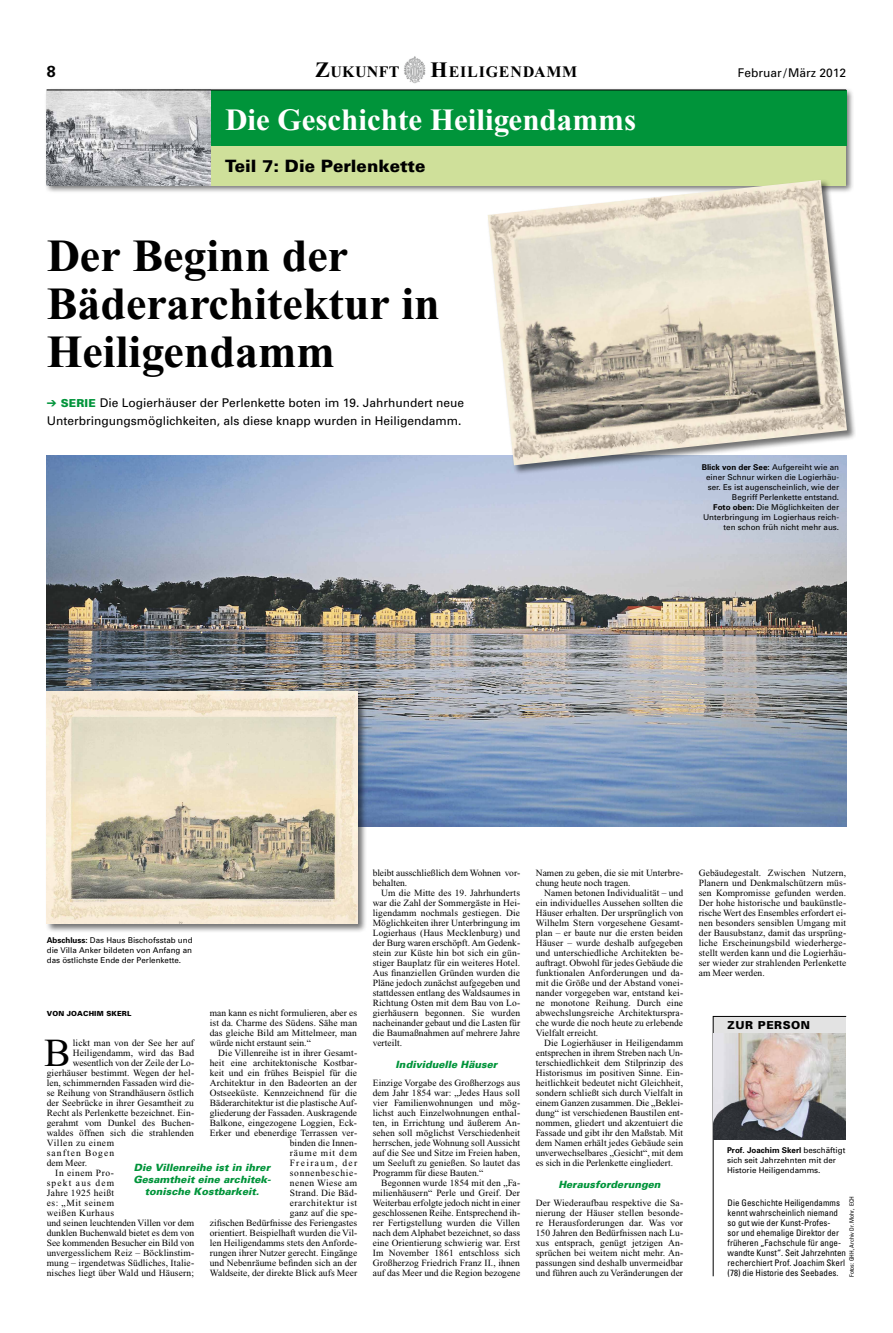
<style>
.page{position:relative;width:893px;height:1333px;background:#fff}
.page>*{position:absolute;margin:0;border:0;box-sizing:border-box;transform-origin:0 0}
.t1{font:700 46px/48px "Times New Roman";color:#000}
.t2{font:39.7px "Times New Roman";color:#000}
.t3{font:700 31px "Times New Roman";color:#fff}
.t4{font:900 17px "Univers";color:#000}
.t5{font:700 16px "Times New Roman";color:#000}
.t6{font:700 16px "Univers";color:#000}
.t7{font:12px/18px "Univers";color:#000}
.t8{font:900 11px "Univers";letter-spacing:.05em;color:#000}
.t9{font:italic 900 10px/12px "Univers";color:#00943a;text-align:center}
.t10{font:9.5px/10px "Times New Roman";letter-spacing:.01em;color:#000;text-align:justify}
.t11{font:9.5px "Times New Roman";letter-spacing:.055em;color:#000}
.t12{font:9.5px "Times New Roman";letter-spacing:.035em;color:#000}
.t13{font:9.5px "Times New Roman";letter-spacing:.05em;color:#000}
.t14{font:9.5px "Times New Roman";letter-spacing:.115em;color:#000}
.t15{font:9.5px "Times New Roman";letter-spacing:.06em;color:#000}
.t16{font:9.5px "Times New Roman";letter-spacing:.12em;color:#000}
.t17{font:condensed 9px/10px "Univers";color:#000}
.t18{font:8px/10px "Univers";color:#000}
.t19{font:900 7px "Univers";letter-spacing:.02em;color:#000}
.t20{font:condensed 6px "Univers";color:#000}
.s1{font-size:22px}
.s2{color:#00943a}
.s3{font-weight:900;font-size:11px;color:#00943a}
.s4{font-weight:700}
</style>
<div class="page">
<div style="left:44px;top:88px;width:810px;height:106px;background:#000;opacity:.55"></div>
<div style="left:47px;top:90px;width:799px;height:96px;background:#cfe09a"></div>
<svg style="left:713px;top:1015px;width:134px;height:261px"></svg>
<img style="left:47px;top:456px;width:799px;height:370px">
<div style="left:486px;top:179px;width:370px;height:295px;background:#000;opacity:.55"></div>
<img style="left:488px;top:180px;width:359px;height:285px">
<img style="left:47px;top:91px;width:164px;height:95px">
<div style="left:211px;top:90px;width:635px;height:56px;background:#00943a"></div>
<img style="left:713px;top:1033px;width:133px;height:106px">
<img style="left:404px;top:56px;width:22px;height:28px">
<hr style="left:47px;top:90px;width:799px;height:1px;background:#000">
<div style="left:46px;top:690px;width:321px;height:243px;background:#000;opacity:.55"></div>
<img style="left:47px;top:691px;width:310px;height:232px">
<h3 class="t6" style="left:47px;top:61px;width:10px">8</h3>
<h3 class="t5" style="left:315px;top:63px;width:86px"><span class="s1">z</span>ukunft</h3>
<h3 class="t5" style="left:430px;top:63px;width:148px"><span class="s1">H</span>eiligendamm</h3>
<p class="t7" style="left:738px;top:64px;width:110px">Februar / März 2012</p>
<h3 class="t3" style="left:225px;top:102px;width:412px">Die Geschichte Heiligendamms</h3>
<h3 class="t4" style="left:225px;top:155px;width:202px">TEIL 7: DIE PERLENKETTE</h3>
<h1 class="t1" style="left:47px;top:232px;width:394px">Der Beginn der<br>Bäderarchitektur in<br>Heiligendamm</h1>
<p class="t7" style="left:47px;top:394px;width:419px"><span class="s2">➔</span> <span class="s3">SERIE</span> Die Logierhäuser der Perlenkette boten im 19. Jahrhundert neue<br>Unterbringungsmöglichkeiten, als diese knapp wurden in Heiligendamm.</p>
<p class="t18" style="left:702px;top:461px;width:139px;text-align:right"><span class="s4">Blick von der See:</span> Aufgereiht wie an einer Schnur wirken die Logierhäu&shy;ser. Es ist augenscheinlich, wie der Begriff Perlenkette entstand.<br><span class="s4">Foto oben:</span> Die Möglichkeiten der Unterbringung im Logierhaus reich&shy;ten schon früh nicht mehr aus.</p>
<p class="t18" style="left:47px;top:934px;width:147px;text-align:justify"><span class="s4">Abschluss:</span> Das Haus Bischofsstab und die Villa Anker bildeten von Anfang an das östlichste Ende der Perlenkette.</p>
<p class="t10" style="left:210px;top:1008px;width:149px">man kann es nicht formulieren, aber es ist da. Charme des Südens. Sähe man das gleiche Bild am Mittelmeer, man würde nicht erstaunt sein.“</p>
<p class="t10" style="left:210px;top:1048px;width:149px;text-align:right">Die Villenreihe ist in ihrer Gesamt&shy;heit eine architektonische Kostbar&shy;keit und ein frühes Beispiel für die<br>Architektur in den Badeorten an der<br>Ostseeküste. Kennzeichnend für die<br>Bäderarchitektur ist die plastische Auf&shy;gliederung der Fassaden. Auskragende<br>Balkone, eingezogene Loggien, Eck-<br>Erker und ebenerdige Terrassen ver&shy;binden die Innen-<br>räume mit dem<br>Freiraum, der<br>sonnenbeschie-<br>nenen Wiese am<br>Strand. Die Bäd-<br>erarchitektur ist<br>ganz auf die spe-<br>zifischen Bedürfnisse des Feriengastes orientiert. Beispielhaft wurden die Vil&shy;len Heiligendamms stets den Anforde&shy;rungen ihrer Nutzer gerecht. Eingänge und Nebenräume befinden sich an der<br>Waldseite, der direkte Blick aufs Meer</p>
<p class="t19" style="left:47px;top:1009px;width:86px">VON JOACHIM SKERL</p>
<h2 class="t2" style="left:44px;top:1031px;width:28px">B</h2>
<p class="t10" style="left:73px;top:1038px;width:123px">lickt man von der See her auf</p>
<p class="t10" style="left:73px;top:1048px;width:123px">Heiligendamm, wird das Bad</p>
<p class="t10" style="left:73px;top:1058px;width:123px">wesentlich von der Zeile der Lo-</p>
<p class="t10" style="left:47px;top:1068px;width:149px">gierhäuser bestimmt. Wegen der hel-</p>
<p class="t10" style="left:47px;top:1078px;width:149px">len, schimmernden Fassaden wird die-</p>
<p class="t10" style="left:47px;top:1088px;width:149px">se Reihung von Strandhäusern östlich</p>
<p class="t10" style="left:47px;top:1098px;width:149px">der Seebrücke in ihrer Gesamtheit zu</p>
<p class="t10" style="left:47px;top:1108px;width:149px">Recht als Perlenkette bezeichnet. Ein-</p>
<p class="t10" style="left:47px;top:1118px;width:149px">gerahmt vom Dunkel des Buchen-</p>
<p class="t10" style="left:47px;top:1128px;width:149px">waldes öffnen sich die strahlenden</p>
<p class="t11" style="left:47px;top:1137px;width:69px">Villen zu einem</p>
<p class="t14" style="left:47px;top:1147px;width:69px">sanften Bogen</p>
<p class="t10" style="left:47px;top:1158px;width:42px">dem Meer.</p>
<p class="t15" style="left:55px;top:1167px;width:60px">In einem Pro-</p>
<p class="t16" style="left:47px;top:1177px;width:69px">spekt aus dem</p>
<p class="t12" style="left:47px;top:1187px;width:69px">Jahre 1925 heißt</p>
<p class="t11" style="left:47px;top:1197px;width:69px">es: „Mit seinem</p>
<p class="t13" style="left:47px;top:1207px;width:69px">weißen Kurhaus</p>
<p class="t10" style="left:47px;top:1218px;width:149px">und seinen leuchtenden Villen vor dem</p>
<p class="t10" style="left:47px;top:1228px;width:149px">dunklen Buchenwald bietet es dem von</p>
<p class="t10" style="left:47px;top:1238px;width:149px">See kommenden Besucher ein Bild von</p>
<p class="t10" style="left:47px;top:1248px;width:149px">unvergesslichem Reiz – Böcklinstim-</p>
<p class="t10" style="left:47px;top:1258px;width:149px">mung – irgendetwas Südliches, Italie-</p>
<p class="t10" style="left:47px;top:1268px;width:149px">nisches liegt über Wald und Häusern;</p>
<p class="t9" style="left:133px;top:1160px;width:139px">Die Villenreihe ist in ihrer<br>Gesamtheit eine architek&shy;tonische Kostbarkeit.</p>
<p class="t10" style="left:373px;top:867px;width:149px">bleibt ausschließlich dem Wohnen vor&shy;behalten.</p>
<p class="t10" style="left:373px;top:888px;width:149px;text-indent:9px">Um die Mitte des 19. Jahrhunderts war die Zahl der Sommergäste in Hei&shy;ligendamm nochmals gestiegen. Die Möglichkeiten ihrer Unterbringung im Logierhaus (Haus Mecklenburg) und der Burg waren erschöpft. Am Gedenk&shy;stein zur Küste hin bot sich ein gün&shy;stiger Bauplatz für ein weiteres Hotel.<br>Aus finanziellen Gründen wurden die Pläne jedoch zunächst aufgegeben und stattdessen entlang des Waldsaumes in Richtung Osten mit dem Bau von Lo&shy;gierhäusern begonnen. Sie wurden nacheinander gebaut und die Lasten für die Baumaßnahmen auf mehrere Jahre verteilt.</p>
<p class="t9" style="left:396px;top:1058px;width:103px">Individuelle Häuser</p>
<p class="t10" style="left:373px;top:1078px;width:149px">Einzige Vorgabe des Großherzogs aus dem Jahr 1854 war: „Jedes Haus soll vier Familienwohnungen und mög&shy;lichst auch Einzelwohnungen enthal&shy;ten, in Errichtung und äußerem An&shy;sehen soll möglichst Verschiedenheit herrschen, jede Wohnung soll Aussicht auf die See und Sitze im Freien haben, um Seeluft zu genießen. So lautet das Programm für diese Bauten.“</p>
<p class="t10" style="left:373px;top:1178px;width:149px;text-indent:9px">Begonnen wurde 1854 mit den „Fa&shy;milienhäusern“ Perle und Greif. Der Weiterbau erfolgte jedoch nicht in einer geschlossenen Reihe. Entsprechend ih&shy;rer Fertigstellung wurden die Villen nach dem Alphabet bezeichnet, so dass eine Orientierung schwierig war. Erst Im November 1861 entschloss sich Großherzog Friedrich Franz II., ihnen auf das Meer und die Region bezogene</p>
<p class="t10" style="left:536px;top:867px;width:149px">Namen zu geben, die sie mit Unterbre&shy;chung heute noch tragen.</p>
<p class="t10" style="left:536px;top:888px;width:149px;text-indent:9px">Namen betonen Individualität – und ein individuelles Aussehen sollten die Häuser erhalten. Der ursprünglich von Wilhelm Stern vorgesehene Gesamt&shy;plan – er baute nur die ersten beiden Häuser – wurde deshalb aufgegeben und unterschiedliche Architekten be&shy;auftragt. Obwohl für jedes Gebäude die funktionalen Anforderungen und da&shy;mit die Größe und der Abstand vonei&shy;nander vorgegeben war, entstand kei&shy;ne monotone Reihung. Durch eine abwechslungsreiche Architekturspra&shy;che wurde die noch heute zu erlebende Vielfalt erreicht.</p>
<p class="t10" style="left:536px;top:1038px;width:149px;text-indent:9px">Die Logierhäuser in Heiligendamm entsprechen in ihrem Streben nach Un&shy;terschiedlichkeit dem Stilprinzip des Historismus im positiven Sinne. Ein&shy;heitlichkeit bedeutet nicht Gleichheit, sondern schließt sich durch Vielfalt in einem Ganzen zusammen. Die „Beklei&shy;dung“ ist verschiedenen Baustilen ent&shy;nommen, gliedert und akzentuiert die Fassade und gibt ihr den Maßstab. Mit dem Namen erhält jedes Gebäude sein unverwechselbares „Gesicht“, mit dem es sich in die Perlenkette eingliedert.</p>
<p class="t9" style="left:558px;top:1178px;width:104px">Herausforderungen</p>
<p class="t10" style="left:536px;top:1198px;width:149px">Der Wiederaufbau respektive die Sa&shy;nierung der Häuser stellen besonde&shy;re Herausforderungen dar. Was vor 150 Jahren den Bedürfnissen nach Lu&shy;xus entsprach, genügt jetzigen An&shy;sprüchen bei weitem nicht mehr. An&shy;passungen sind deshalb unvermeidbar und führen auch zu Veränderungen der</p>
<p class="t10" style="left:699px;top:868px;width:149px">Gebäudegestalt. Zwischen Nutzern, Planern und Denkmalschützern müs&shy;sen Kompromisse gefunden werden.<br>Der hohe historische und baukünstle&shy;rische Wert des Ensembles erfordert ei&shy;nen besonders sensiblen Umgang mit der Bausubstanz, damit das ursprüng&shy;liche Erscheinungsbild wiederherge&shy;stellt werden kann und die Logierhäu&shy;ser wieder zur strahlenden Perlenkette am Meer werden.</p>
<p class="t8" style="left:728px;top:1017px;width:84px">ZUR PERSON</p>
<p class="t18" style="left:727px;top:1145px;width:120px"><span class="s4">Prof. Joachim Skerl</span> beschäftigt sich seit Jahrzehnten mit der<br>Historie Heiligendamms.</p>
<p class="t20" style="left:848px;top:1276px;width:82px;rotate:-90deg">Fotos: GHH, Archiv Dr. Mohr, ECH</p>
<p class="t17" style="left:728px;top:1197px;width:120px">Die Geschichte Heiligendamms kennt wahrscheinlich niemand so gut wie der Kunst-Profes-<br>sor und ehemalige Direktor der früheren „Fachschule für ange&shy;wandte Kunst“. Seit Jahrzehnten recherchiert Prof. Joachim Skerl (78) die Historie des Seebades.</p>
</div>
